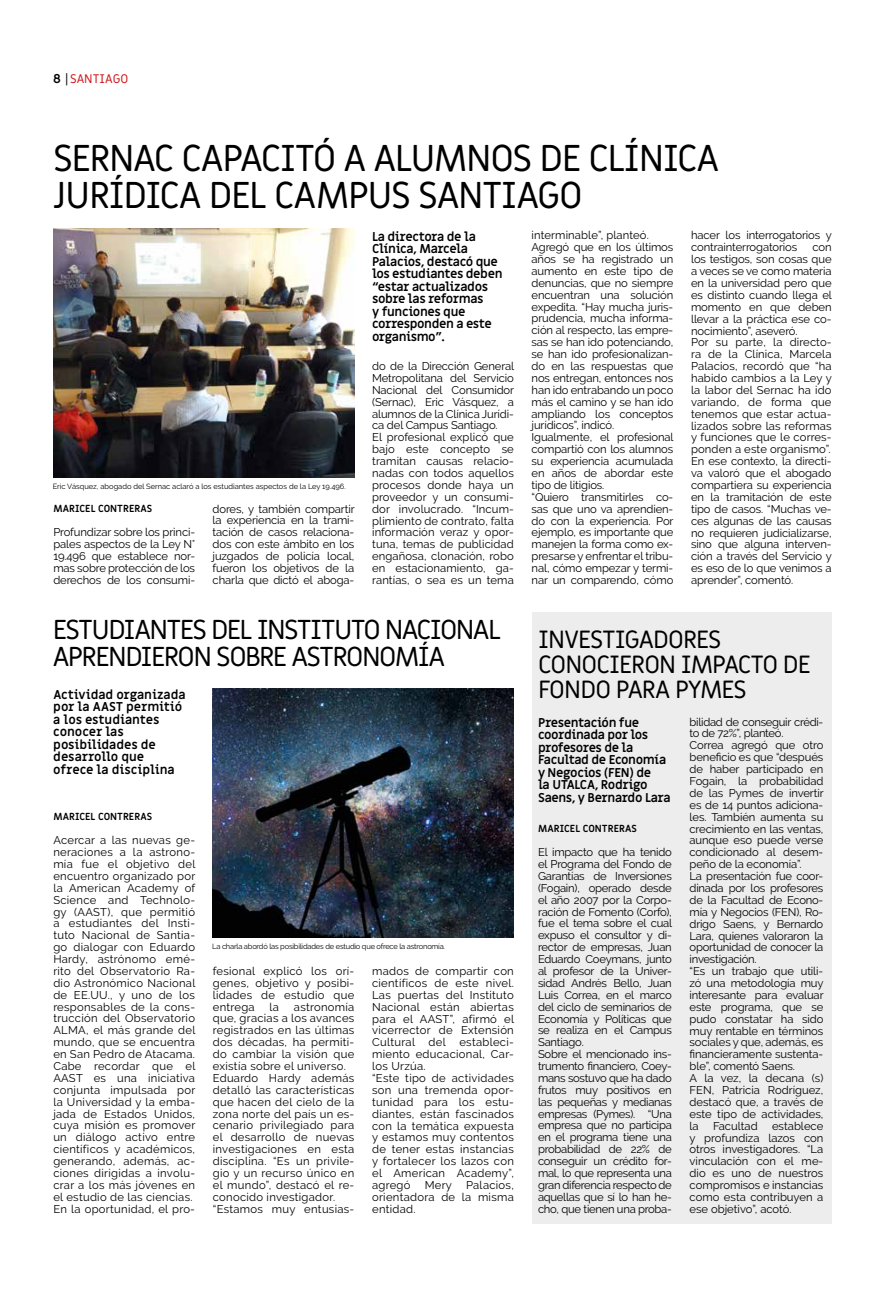
<style>
.page{position:relative;width:886px;height:1294px;background:#fff}
.page>*{position:absolute;margin:0;border:0;box-sizing:border-box;transform-origin:0 0}
.t1{font:37.5px/37.5px "Miriam Libre";letter-spacing:-.04em;color:#000}
.t2{font:27.5px/27.5px "Miriam Libre";letter-spacing:-.06em;color:#000}
.t3{font:25px/25px "Miriam Libre";letter-spacing:-.04em;color:#000}
.t4{font:700 12.5px/12.5px "Miriam Libre";color:#000}
.t5{font:12.5px "Miriam Libre";color:#cd171a}
.t6{font:11.25px/11.9px "Raleway";letter-spacing:-.01em;color:#000;text-align:justify}
.t7{font:11.25px/11.9px "Raleway";letter-spacing:.025em;color:#000}
.t8{font:11.25px/11.9px "Raleway";letter-spacing:.01em;color:#000}
.t9{font:700 10px "Miriam Libre";color:#000}
.t10{font:7.5px "Raleway";color:#000}
.t11{font:7.5px "Raleway";letter-spacing:-.025em;color:#000}
.s1{font-weight:700;color:#000}
.s2{color:#000}
</style>
<div class="page">
<img style="left:53px;top:229px;width:301px;height:248px">
<img style="left:213px;top:688px;width:301px;height:249px">
<div style="left:531px;top:612px;width:300px;height:611px;background:#ededed"></div>
<p class="t5" style="left:53px;top:71px;width:77px"><span class="s1">8</span> <span class="s2">|</span>SANTIAGO</p>
<h1 class="t1" style="left:53px;top:140px;width:668px">SERNAC CAPACITÓ A ALUMNOS DE CLÍNICA<br>JURÍDICA DEL CAMPUS SANTIAGO</h1>
<p class="t10" style="left:53px;top:482px;width:294px">Eric Vásquez, abogado del Sernac aclaró a los estudiantes aspectos de la Ley 19.496.</p>
<p class="t9" style="left:53px;top:502px;width:100px">MARICEL CONTRERAS</p>
<p class="t6" style="left:53px;top:526px;width:143px">Profundizar sobre los princi&shy;pales aspectos de la Ley N° 19.496 que establece nor&shy;mas sobre protección de los derechos de los consumi-</p>
<p class="t6" style="left:213px;top:502px;width:144px">dores, y también compartir la experiencia en la trami&shy;tación de casos relaciona&shy;dos con este ámbito en los juzgados de policía local, fueron los objetivos de la charla que dictó el aboga-</p>
<p class="t4" style="left:372px;top:231px;width:132px">La directora de la<br>Clínica, Marcela<br>Palacios, destacó que los estudiantes deben “estar actualizados sobre las reformas<br>y funciones que corresponden a este organismo”.</p>
<p class="t8" style="left:372px;top:360px;width:144px">do de la Dirección General<br>Metropolitana del Servicio<br>Nacional del Consumidor (Sernac), Eric Vásquez, a alumnos de la Clínica Jurídi&shy;ca del Campus Santiago.<br>El profesional explicó que bajo este concepto se tramitan causas relacio&shy;nadas con todos aquellos procesos donde haya un proveedor y un consumi&shy;dor involucrado. “Incum&shy;plimiento de contrato, falta información veraz y opor&shy;tuna, temas de publicidad engañosa, clonación, robo en estacionamiento, ga&shy;rantías, o sea es un tema</p>
<h2 class="t2" style="left:53px;top:616px;width:450px">ESTUDIANTES DEL INSTITUTO NACIONAL<br>APRENDIERON SOBRE ASTRONOMÍA</h2>
<p class="t4" style="left:53px;top:688px;width:134px">Actividad organizada por la AAST permitió a los estudiantes conocer las posibilidades de desarrollo que ofrece la disciplina</p>
<p class="t9" style="left:53px;top:810px;width:100px">MARICEL CONTRERAS</p>
<p class="t7" style="left:53px;top:834px;width:144px">Acercar a las nuevas ge&shy;neraciones a la astrono&shy;mía fue el objetivo del encuentro organizado por la American Academy of<br>Science and Technolo&shy;gy (AAST), que permitió a estudiantes del Insti&shy;tuto Nacional de Santia&shy;go dialogar con Eduardo<br>Hardy, astrónomo emé&shy;rito del Observatorio Ra&shy;dio Astronómico Nacional de EE.UU., y uno de los responsables de la cons&shy;trucción del Observatorio<br>ALMA, el más grande del mundo, que se encuentra en San Pedro de Atacama.<br>Cabe recordar que el<br>AAST es una iniciativa conjunta impulsada por la Universidad y la emba&shy;jada de Estados Unidos, cuya misión es promover un diálogo activo entre científicos y académicos, generando, además, ac&shy;ciones dirigidas a involu&shy;crar a los más jóvenes en el estudio de las ciencias.<br>En la oportunidad, el pro-</p>
<p class="t11" style="left:212px;top:941px;width:234px">La charla abordó las posibilidades de estudio que ofrece la astronomía.</p>
<p class="t6" style="left:213px;top:964px;width:143px">fesional explicó los orí&shy;genes, objetivo y posibi&shy;lidades de estudio que entrega</p>
<p class="t7" style="left:213px;top:1000px;width:143px;text-indent:81px">astronomía que, gracias a los avances registrados en las últimas dos décadas, ha permiti&shy;do cambiar la visión que existía sobre el universo.<br>Eduardo Hardy además detalló las características que hacen del cielo de la zona norte del país un es&shy;cenario privilegiado para el desarrollo de nuevas investigaciones en esta disciplina. “Es un privile&shy;gio y un recurso único en el mundo”, destacó el re&shy;conocido investigador. “Estamos muy entusias-</p>
<p class="t6" style="left:270px;top:1000px;width:11px">la</p>
<p class="t7" style="left:372px;top:965px;width:144px">mados de compartir con científicos de este nivel.<br>Las puertas del Instituto<br>Nacional están abiertas para el AAST”, afirmó el vicerrector de Extensión<br>Cultural del estableci&shy;miento educacional, Car&shy;los Urzúa.<br>“Este tipo de actividades son una tremenda opor&shy;tunidad para los estu&shy;diantes, están fascinados con la temática expuesta y estamos muy contentos de tener estas instancias y fortalecer los lazos con el American Academy”, agregó</p>
<p class="t6" style="left:372px;top:1178px;width:143px;text-indent:53px">Mery Palacios, orientadora de la misma entidad.</p>
<p class="t6" style="left:531px;top:229px;width:144px;text-align:left">interminable”, planteó.<br>Agregó que en los últimos años se ha registrado un aumento en este tipo de denuncias, que no siempre encuentran una solución expedita. “Hay mucha juris&shy;prudencia, mucha informa&shy;ción al respecto, las empre&shy;sas se han ido potenciando, se han ido profesionalizan&shy;do en las respuestas que nos entregan, entonces nos han ido entrabando un poco más el camino y se han ido ampliando los conceptos jurídicos”, indicó.<br>Igualmente, el profesional compartió con los alumnos su experiencia acumulada en años de abordar este tipo de litigios.<br>“Quiero transmitirles co&shy;sas que uno va aprendien&shy;do con la experiencia. Por ejemplo, es importante que manejen la forma como ex&shy;presarse y enfrentar el tribu&shy;nal, cómo empezar y termi&shy;nar un comparendo, cómo</p>
<p class="t6" style="left:691px;top:229px;width:142px">hacer los interrogatorios y contrainterrogatorios</p>
<p class="t6" style="left:691px;top:241px;width:142px;text-align:left;text-indent:121px">con los testigos, son cosas que a veces se ve como materia en la universidad pero que es distinto cuando llega el momento en que deben llevar a la práctica ese co&shy;nocimiento”, aseveró.<br>Por su parte, la directo&shy;ra de la Clínica, Marcela<br>Palacios, recordó que “ha habido cambios a la Ley y la labor del Sernac ha ido variando, de forma que tenemos que estar actua&shy;lizados sobre las reformas y funciones que le corres&shy;ponden a este organismo”.<br>En ese contexto, la directi&shy;va valoró que el abogado compartiera su experiencia en la tramitación de este tipo de casos. “Muchas ve&shy;ces algunas de las causas no requieren judicializarse, sino que alguna interven&shy;ción a través del Servicio y es eso de lo que venimos a aprender”, comentó.</p>
<h3 class="t3" style="left:538px;top:628px;width:274px">INVESTIGADORES<br>CONOCIERON IMPACTO DE<br>FONDO PARA PYMES</h3>
<p class="t4" style="left:538px;top:716px;width:134px">Presentación fue coordinada por los profesores de la<br>Facultad de Economía y Negocios (FEN) de<br>la UTALCA, Rodrigo<br>Saens, y Bernardo Lara</p>
<p class="t9" style="left:538px;top:822px;width:100px">MARICEL CONTRERAS</p>
<p class="t6" style="left:538px;top:846px;width:136px;text-align:left">El impacto que ha tenido el Programa del Fondo de<br>Garantías de Inversiones (Fogain), operado desde el año 2007 por la Corpo&shy;ración de Fomento (Corfo), fue el tema sobre el cual expuso el consultor y di&shy;rector de empresas, Juan<br>Eduardo Coeymans, junto al profesor de la Univer&shy;sidad Andrés Bello, Juan<br>Luis Correa, en el marco del ciclo de seminarios de<br>Economía y Políticas que se realiza en el Campus<br>Santiago.<br>Sobre el mencionado ins&shy;trumento financiero, Coey&shy;mans sostuvo que ha dado frutos muy positivos en las pequeñas y medianas empresas (Pymes). “Una empresa que no participa en el programa tiene una probabilidad de 22% de conseguir un crédito for&shy;mal, lo que representa una gran diferencia respecto de aquellas que sí lo han he&shy;cho, que tienen una proba-</p>
<p class="t6" style="left:689px;top:715px;width:136px;text-align:left">bilidad de conseguir crédi&shy;to de 72%”, planteó.<br>Correa agregó que otro beneficio es que “después de haber participado en<br>Fogain, la probabilidad de las Pymes de invertir es de 14 puntos adiciona&shy;les. También aumenta su crecimiento en las ventas, aunque eso puede verse condicionado al desem&shy;peño de la economía”.<br>La presentación fue coor&shy;dinada por los profesores de la Facultad de Econo&shy;mía y Negocios (FEN), Ro&shy;drigo Saens, y Bernardo<br>Lara, quienes valoraron la oportunidad de conocer la investigación.<br>“Es un trabajo que utili&shy;zó una metodología muy interesante para evaluar este programa, que se pudo constatar ha sido muy rentable en términos sociales y que, además, es financieramente sustenta&shy;ble”, comentó Saens.<br>A la vez, la decana (s)<br>FEN, Patricia Rodríguez, destacó que, a través de este tipo de actividades, la</p>
<p class="t6" style="left:689px;top:1119px;width:135px;text-indent:82px">establece y profundiza lazos con otros investigadores. “La vinculación con el me&shy;dio es uno de nuestros compromisos e instancias como esta contribuyen a ese objetivo”, acotó.</p>
<p class="t6" style="left:713px;top:1119px;width:46px">Facultad</p>
</div>
